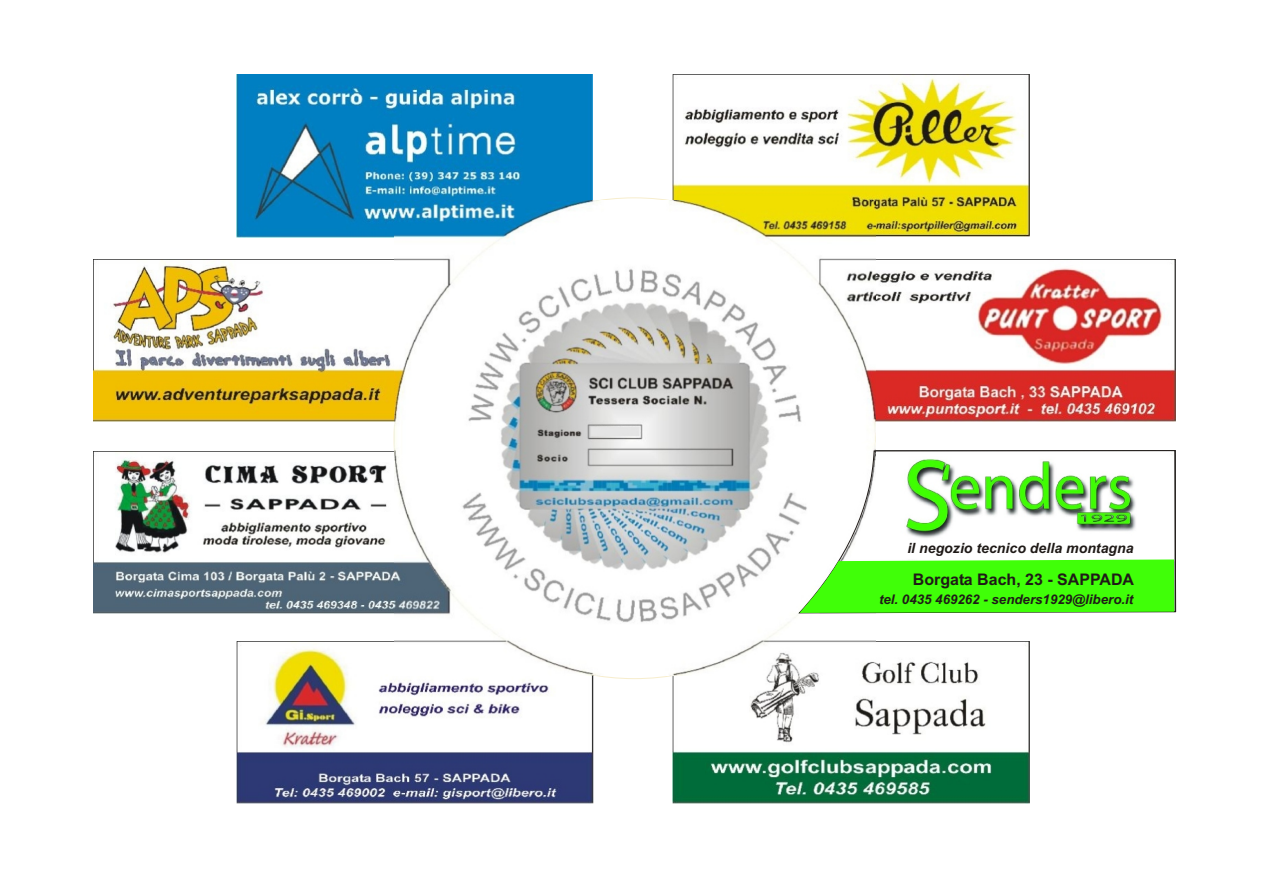
<style>
.page{position:relative;width:1266px;height:896px;background:#fff}
.page>*{position:absolute;margin:0;border:0;box-sizing:border-box;transform-origin:0 0}
.t1{font:700 16.05px "Arial";color:#1f1a17}
.t2{font:italic 700 14.1px "Arial";color:#1f1a17}
.t3{font:italic 700 13.35px "Arial";color:#1f1a17}
</style>
<div class="page">
<img style="left:93px;top:259px;width:301px;height:162px">
<img style="left:93px;top:451px;width:301px;height:162px">
<img style="left:236px;top:641px;width:357px;height:162px">
<img style="left:672px;top:641px;width:357px;height:162px">
<img style="left:875px;top:259px;width:300px;height:162px">
<img style="left:236px;top:75px;width:356px;height:162px">
<img style="left:672px;top:75px;width:358px;height:162px">
<img style="left:394px;top:200px;width:481px;height:475px">
<svg style="left:799px;top:450px;width:377px;height:163px"></svg>
<svg style="left:800px;top:455px;width:374px;height:158px"></svg>
<img style="left:901px;top:457px;width:236px;height:82px">
<p class="t2" style="left:907px;top:542px;width:228px">il negozio tecnico della montagna</p>
<p class="t1" style="left:913px;top:573px;width:223px">Borgata Bach, 23 - SAPPADA</p>
<p class="t3" style="left:879px;top:594px;width:256px">tel. 0435 469262 - senders1929@libero.it</p>
</div>
